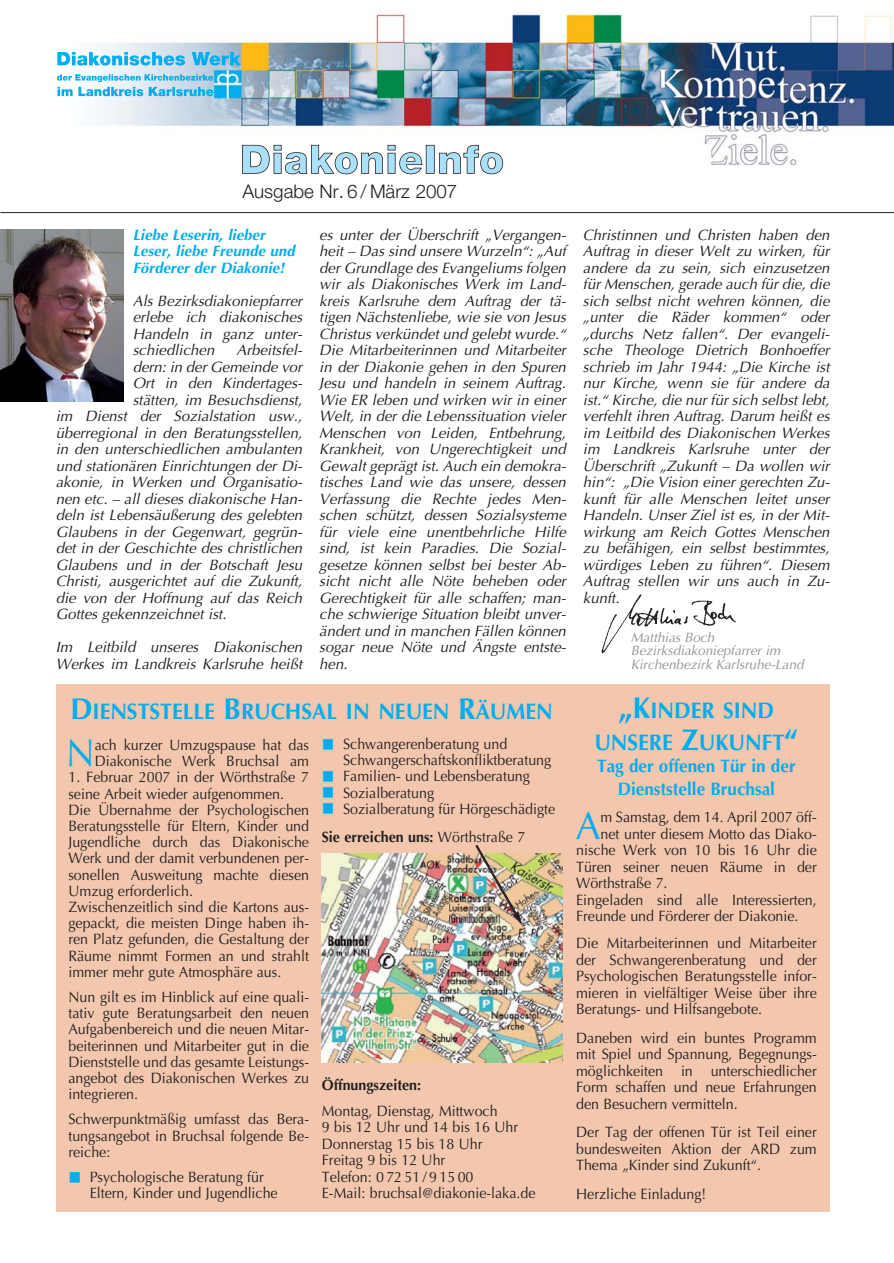
<style>
.page{position:relative;width:894px;height:1263px;background:#fff}
.page>*{position:absolute;margin:0;border:0;box-sizing:border-box;transform-origin:0 0}
.t1{font:39.15px "Optima";color:#00adef;scale:.95 1}
.t2{font:38.7px "Optima";color:#00adef;scale:.95 1}
.t3{font:700 22.5px/31.5px "Optima";color:#00adef;text-align:center;scale:.95 1}
.t4{font:300 18.75px "Helvetica Neue";color:#231f20}
.t5{font:700 18px/22.5px "Optima";color:#00adef;text-align:center;scale:.95 1}
.t6{font:italic 15px/16.5px "Optima";color:#231f20;text-align:justify}
.t7{font:15px/16.2px "Optima";color:#231f20;scale:.95 1}
.t8{font:italic 700 15px/16.5px "Optima";color:#00adef}
.t9{font:700 15px "Optima";color:#231f20;scale:.95 1}
.t10{font:italic 13.5px/13.5px "Optima";color:#939598}
.s1{font-size:30px}
.s2{font-weight:400}
</style>
<div class="page">
<div style="left:56px;top:684px;width:774px;height:528px;background:#f2c7ad"></div>
<img style="left:57px;top:13px;width:837px;height:162px">
<img style="left:57px;top:74px;width:82px;height:8px">
<img style="left:58px;top:87px;width:125px;height:9px">
<img style="left:57px;top:52px;width:184px;height:14px">
<hr style="left:0;top:212px;width:894px;height:1px;background:#231f20">
<svg style="left:242px;top:145px;width:261px;height:29px"></svg>
<img style="left:0;top:230px;width:124px;height:172px">
<img style="left:601px;top:594px;width:136px;height:59px">
<img style="left:322px;top:853px;width:241px;height:209px">
<img style="left:475px;top:845px;width:47px;height:79px">
<p class="t4" style="left:242px;top:185px;width:216px">Ausgabe Nr. 6 / März 2007</p>
<p class="t8" style="left:133px;top:228px;width:167px">Liebe Leserin, lieber<br>Leser, liebe Freunde und<br>Förderer der Diakonie!</p>
<p class="t6" style="left:133px;top:294px;width:174px">Als Bezirksdiakoniepfarrer erlebe ich diakonisches Handeln in ganz unter&shy;schiedlichen</p>
<p class="t6" style="left:236px;top:343px;width:70px">Arbeitsfel-</p>
<p class="t6" style="left:133px;top:360px;width:174px">dern:in derGemeinde vor</p>
<p class="t6" style="left:133px;top:376px;width:174px">Ort in den Kindertages-</p>
<p class="t6" style="left:133px;top:393px;width:174px">stätten, im Besuchsdienst,</p>
<p class="t6" style="left:56px;top:409px;width:251px">im Dienst der Sozialstation usw.,</p>
<p class="t6" style="left:56px;top:426px;width:251px">überregional in den Beratungsstellen,</p>
<p class="t6" style="left:56px;top:442px;width:251px">in den unterschiedlichen ambulanten</p>
<p class="t6" style="left:56px;top:459px;width:251px">und stationären Einrichtungen der Di-</p>
<p class="t6" style="left:56px;top:475px;width:251px">akonie, in Werken und Organisatio-</p>
<p class="t6" style="left:56px;top:492px;width:251px">nen etc. – all dieses diakonische Han-</p>
<p class="t6" style="left:56px;top:508px;width:251px">deln ist Lebensäußerung des gelebten</p>
<p class="t6" style="left:56px;top:525px;width:251px">Glaubens in der Gegenwart, gegrün-</p>
<p class="t6" style="left:56px;top:541px;width:251px">det in der Geschichte des christlichen</p>
<p class="t6" style="left:56px;top:558px;width:251px">Glaubens und in der Botschaft Jesu</p>
<p class="t6" style="left:56px;top:574px;width:251px">Christi, ausgerichtet auf die Zukunft,</p>
<p class="t6" style="left:56px;top:591px;width:251px">die von der Hoffnung auf das Reich</p>
<p class="t6" style="left:56px;top:607px;width:175px">Gottes gekennzeichnet ist.</p>
<p class="t6" style="left:56px;top:640px;width:251px">Im Leitbild unseres Diakonischen<br>Werkes im Landkreis Karlsruhe heißt</p>
<p class="t6" style="left:319px;top:228px;width:251px;text-align:left">es unter der Überschrift „Vergangen&shy;heit – Das sind unsere Wurzeln“: „Auf derGrundlage des Evangeliums folgen wir als Diakonisches Werk im Land&shy;kreis Karlsruhe dem Auftrag der tä&shy;tigen Nächstenliebe, wie sie von Jesus Christus verkündetund gelebtwurde.“ Die Mitarbeiterinnen und Mitarbeiter in der Diakonie gehen in den Spuren Jesu und handeln in seinem Auftrag.<br>Wie ER leben und wirken wir in einer Welt, in der die Lebenssituation vieler Menschen von Leiden, Entbehrung, Krankheit, von Ungerechtigkeit und Gewaltgeprägtist.Auch ein demokra&shy;tisches Land wie das unsere, dessen Verfassung die Rechte jedes Men&shy;schen schützt, dessen Sozialsysteme für viele eine unentbehrliche Hilfe sind, ist kein Paradies. Die Sozial&shy;gesetze können selbst bei bester Ab&shy;sicht nicht alle Nöte beheben oder Gerechtigkeit für alle schaffen; man&shy;che schwierige Situation bleibt unver&shy;ändert und in manchen Fällen können sogar neue Nöte und Ängste entste&shy;hen.</p>
<p class="t6" style="left:583px;top:228px;width:251px">Christinnen und Christen haben den Auftrag in dieser Welt zu wirken, für andere da zu sein, sich einzusetzen fürMenschen,gerade auch fürdie,die sich selbst nicht wehren können, die „unter die Räder kommen“ oder „durchs Netz fallen“. Der evangeli&shy;sche Theologe Dietrich Bonhoeffer schrieb im Jahr 1944: „Die Kirche ist nur Kirche, wenn sie für andere da ist.“ Kirche,die nurfürsich selbstlebt, verfehlt ihren Auftrag. Darum heißt es im Leitbild des Diakonischen Werkes im Landkreis Karlsruhe unter der Überschrift „Zukunft – Da wollen wir hin“: „Die Vision einer gerechten Zu&shy;kunft für alle Menschen leitet unser Handeln. Unser Ziel ist es, in der Mit&shy;wirkung am Reich Gottes Menschen zu befähigen, ein selbst bestimmtes, würdiges Leben zu führen“. Diesem Auftrag stellen wir uns auch in Zu&shy;kunft.</p>
<p class="t10" style="left:631px;top:632px;width:177px">Matthias Boch<br>Bezirksdiakoniepfarrer im<br>Kirchenbezirk Karlsruhe-Land</p>
<h3 class="t3" style="left:70px;top:698px;width:509px"><span class="s1">D</span>IENSTSTELLE <span class="s1">B</span>RUCHSAL IN NEUEN <span class="s1">R</span>ÄUMEN</h3>
<h2 class="t2" style="left:66px;top:737px;width:32px">N</h2>
<p class="t7" style="left:95px;top:738px;width:227px">ach kurzer Umzugspause hat das<br>Diakonische Werk Bruchsal am</p>
<p class="t7" style="left:68px;top:771px;width:255px">1. Februar 2007 in der Wörthstraße 7 seine Arbeit wieder aufgenommen.<br>Die Übernahme der Psychologischen Beratungsstelle für Eltern, Kinder und Jugendliche durch das Diakonische Werk und der damit verbundenen per&shy;sonellen Ausweitung machte diesen Umzug erforderlich.<br>Zwischenzeitlich sind die Kartons aus&shy;gepackt, die meisten Dinge haben ih&shy;ren Platz gefunden, die Gestaltung der Räume nimmt Formen an und strahlt immer mehr gute Atmosphäre aus.</p>
<p class="t7" style="left:68px;top:990px;width:255px;text-align:justify">Nun gilt es im Hinblick auf eine quali&shy;tativ gute Beratungsarbeit den neuen Aufgabenbereich und die neuen Mitar&shy;beiterinnen und Mitarbeiter gut in die Dienststelle und das gesamte Leistungs&shy;angebot des Diakonischen Werkes zu integrieren.</p>
<p class="t7" style="left:68px;top:1113px;width:255px;text-align:justify">Schwerpunktmäßig umfasst das Bera&shy;tungsangebot in Bruchsal folgende Be&shy;reiche:</p>
<p class="t7" style="left:90px;top:1170px;width:199px">Psychologische Beratung für<br>Eltern, Kinder und Jugendliche</p>
<p class="t7" style="left:343px;top:737px;width:225px">Schwangerenberatung und<br>Schwangerschaftskonfliktberatung<br>Familien- und Lebensberatung<br>Sozialberatung<br>Sozialberatung für Hörgeschädigte</p>
<p class="t9" style="left:322px;top:830px;width:216px">Sie erreichen uns: <span class="s2">Wörthstraße 7</span></p>
<p class="t9" style="left:322px;top:1079px;width:106px">Öffnungszeiten:</p>
<p class="t7" style="left:322px;top:1104px;width:226px">Montag, Dienstag, Mittwoch<br>9 bis 12 Uhr und 14 bis 16 Uhr<br>Donnerstag 15 bis 18 Uhr<br>Freitag 9 bis 12 Uhr<br>Telefon: 0 72 51 / 9 15 00<br>E-Mail: bruchsal@diakonie-laka.de</p>
<h3 class="t3" style="left:594px;top:697px;width:216px"><span class="s1">„K</span>INDER SIND<br>UNSERE <span class="s1">Z</span>UKUNFT<span class="s1">“</span></h3>
<p class="t5" style="left:597px;top:757px;width:210px">Tag der offenen Tür in der<br>Dienststelle Bruchsal</p>
<h1 class="t1" style="left:576px;top:809px;width:28px">A</h1>
<p class="t7" style="left:601px;top:811px;width:229px">m Samstag, dem 14. April 2007 öff-</p>
<p class="t7" style="left:601px;top:827px;width:229px">net unter diesem Motto das Diako-</p>
<p class="t7" style="left:576px;top:844px;width:255px">nische Werk von 10 bis 16 Uhr die</p>
<p class="t7" style="left:576px;top:860px;width:255px">Türen seiner neuen Räume in der</p>
<p class="t7" style="left:576px;top:877px;width:98px">Wörthstraße 7.</p>
<p class="t7" style="left:576px;top:893px;width:255px">Eingeladen sind alle Interessierten,</p>
<p class="t7" style="left:576px;top:910px;width:236px">Freunde und Förderer der Diakonie.</p>
<p class="t7" style="left:576px;top:936px;width:255px;text-align:justify">Die Mitarbeiterinnen und Mitarbeiter der Schwangerenberatung und der Psychologischen Beratungsstelle infor&shy;mieren in vielfältiger Weise über ihre Beratungs- und Hilfsangebote.</p>
<p class="t7" style="left:576px;top:1031px;width:255px;text-align:justify">Daneben wird ein buntes Programm mit Spiel und Spannung, Begegnungs&shy;möglichkeiten in unterschiedlicher Form schaffen und neue Erfahrungen den Besuchern vermitteln.</p>
<p class="t7" style="left:576px;top:1125px;width:255px;text-align:justify">Der Tag der offenen Tür ist Teil einer bundesweiten Aktion der ARD zum Thema „Kinder sind Zukunft“.</p>
<p class="t7" style="left:576px;top:1187px;width:139px">Herzliche Einladung!</p>
</div>
